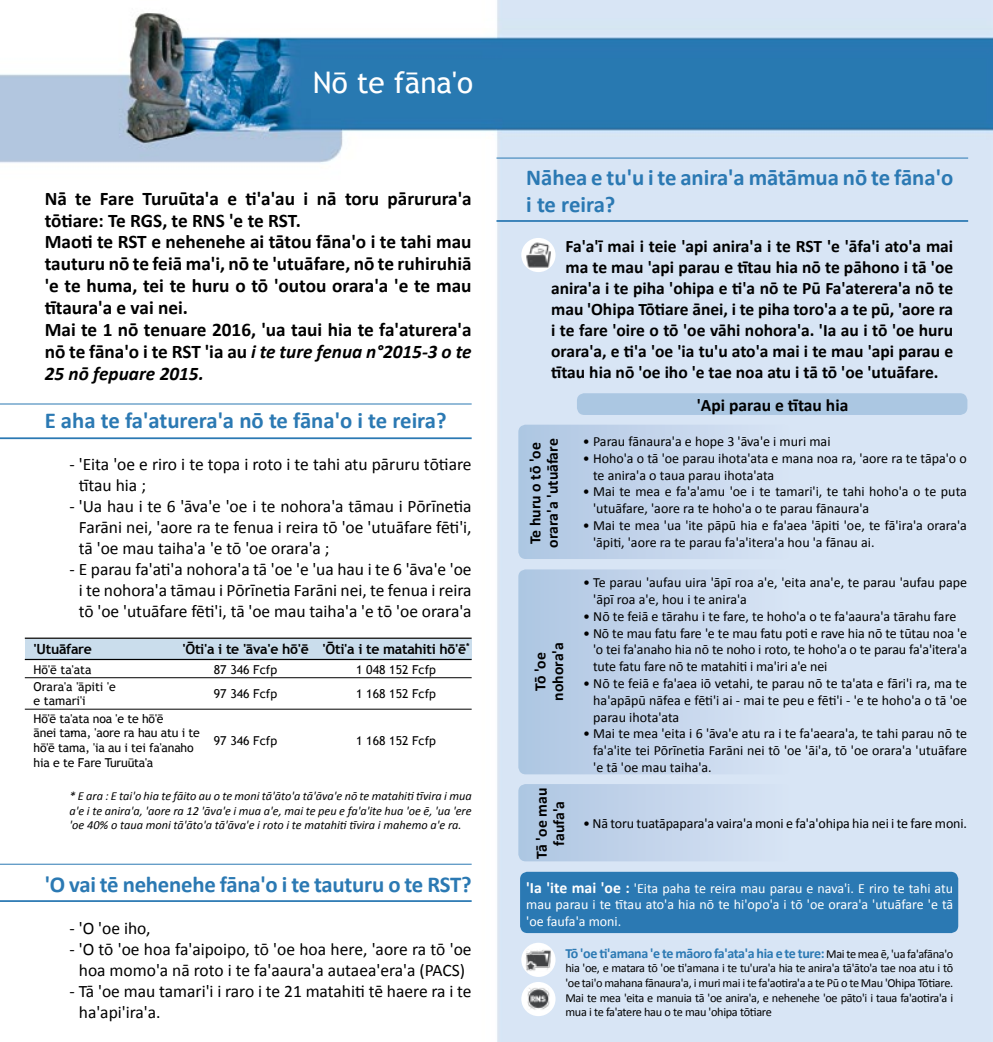
<style>
.page{position:relative;width:993px;height:1042px;background:#fff}
.page>*{position:absolute;margin:0;border:0;box-sizing:border-box;transform-origin:0 0}
.t1{font:29.75px "Trebuchet MS";color:#fff}
.t2{font:700 22.75px/27.3px "Calibri";letter-spacing:-.01em;color:#2b79b3}
.t3{font:700 19.25px/21.9px "Calibri";color:#000}
.t4{font:17.5px/21px "Calibri";color:#000}
.t5{font:700 17.5px "Calibri";color:#000}
.t6{font:700 15.75px/17.5px "Calibri";color:#000;text-align:center}
.t7{font:14px/16.8px "Calibri";color:#000}
.t8{font:14px/16.8px "Calibri";color:#fff;text-align:justify}
.t9{font:700 14px "Calibri";letter-spacing:-.025em;color:#2b79b3}
.t10{font:700 14px "Trebuchet MS";letter-spacing:-.02em;color:#000}
.t11{font:12.25px/14.7px "Calibri";letter-spacing:-.025em;color:#000;text-align:justify}
.t12{font:italic 12.25px/14.7px "Calibri";color:#000;text-align:justify}
.t13{font:12.25px/14.7px "Trebuchet MS";color:#000}
.s1{font-style:italic}
.s2{font-weight:700;font-size:15.75px}
.s3{font-weight:400;font-size:12.25px;color:#000}
</style>
<div class="page">
<img style="left:0;top:0;width:992px;height:1042px">
<hr style="left:0;top:437px;width:471px;height:2px;background:#2b79b3">
<hr style="left:0;top:404px;width:471px;height:1px;background:#2b79b3">
<hr style="left:0;top:900px;width:471px;height:2px;background:#2b79b3">
<hr style="left:0;top:864px;width:471px;height:1px;background:#2b79b3">
<hr style="left:496px;top:220px;width:471px;height:2px;background:#2b79b3">
<hr style="left:496px;top:158px;width:471px;height:1px;background:#2b79b3">
<div style="left:520px;top:872px;width:437px;height:61px;background:#2b79b3;border-radius:7px"></div>
<div style="left:576px;top:393px;width:391px;height:22px;background:#abc7e2;border-radius:7px"></div>
<div style="left:518px;top:425px;width:272px;height:134px;background:linear-gradient(to right,#aec6e2,#d8e4f4);border-radius:7px"></div>
<div style="left:518px;top:569px;width:272px;height:205px;background:linear-gradient(to right,#aec6e2,#d8e4f4);border-radius:7px"></div>
<div style="left:518px;top:784px;width:272px;height:77px;background:linear-gradient(to right,#aec6e2,#d8e4f4);border-radius:7px"></div>
<div style="left:25px;top:638px;width:446px;height:21px;background:#caddec"></div>
<hr style="left:25px;top:637px;width:446px;height:2px;background:#000">
<hr style="left:25px;top:659px;width:446px;height:1px;background:#000">
<hr style="left:25px;top:677px;width:446px;height:1px;background:#000">
<hr style="left:25px;top:709px;width:446px;height:1px;background:#000">
<div style="left:521px;top:238px;width:34px;height:34px;background:#fff;border-radius:50%"></div>
<img style="left:525px;top:242px;width:26px;height:26px">
<div style="left:521px;top:943px;width:34px;height:34px;background:#fff;border-radius:50%"></div>
<img style="left:525px;top:946px;width:26px;height:27px">
<div style="left:521px;top:982px;width:34px;height:34px;background:#fff;border-radius:50%"></div>
<img style="left:525px;top:986px;width:26px;height:26px">
<h1 class="t1" style="left:313px;top:65px;width:162px">Nō te fāna'o</h1>
<p class="t3" style="left:45px;top:187px;width:428px">Nā te Fare Turuūta'a e ti'a'au i nā toru pārurura'a tōtiare: Te RGS, te RNS 'e te RST.<br>Maoti te RST e nehenehe ai tātou fāna'o i te tahi mau tauturu nō te feiā ma'i, nō te 'utuāfare, nō te ruhiruhiā 'e te huma, tei te huru o tō 'outou orara'a 'e te mau tītaura'a e vai nei.<br>Mai te 1 nō tenuare 2016, 'ua taui hia te fa'aturera'a nō te fāna'o i te RST 'ia au <span class="s1">i te ture fenua n°2015-3 o te 25 nō fepuare 2015.</span></p>
<h2 class="t2" style="left:45px;top:407px;width:403px">E aha te fa'aturera'a nō te fāna'o i te reira?</h2>
<p class="t4" style="left:79px;top:454px;width:394px;text-indent:-9px">- 'Eita 'oe e riro i te topa i roto i te tahi atu pāruru tōtiare tītau hia ;</p>
<p class="t4" style="left:79px;top:496px;width:394px;text-align:justify;text-indent:-9px">- 'Ua hau i te 6 'āva'e 'oe i te nohora'a tāmau i Pōrīnetia Farāni nei, 'aore ra te fenua i reira tō 'oe 'utuāfare fēti'i, tā 'oe mau taiha'a 'e tō 'oe orara'a ;</p>
<p class="t4" style="left:69px;top:559px;width:403px;text-align:center">- E parau fa'ati'a nohora'a tā 'oe 'e 'ua hau i te 6 'āva'e 'oe i te nohora'a tāmau i Pōrīnetia Farāni nei, te fenua i reira tō 'oe 'utuāfare fēti'i, tā 'oe mau taiha'a 'e tō 'oe orara'a</p>
<p class="t10" style="left:34px;top:640px;width:60px">'Utuāfare</p>
<p class="t10" style="left:182px;top:640px;width:288px">'Ōti'a i te 'āva'e hō'ē 'Ōti'a i te matahiti hō'ē<sup>*</sup></p>
<p class="t13" style="left:34px;top:662px;width:59px">Hō'ē ta'ata</p>
<p class="t13" style="left:214px;top:662px;width:65px">87 346 Fcfp</p>
<p class="t13" style="left:356px;top:662px;width:81px">1 048 152 Fcfp</p>
<p class="t13" style="left:34px;top:679px;width:84px">Orara'a 'āpiti 'e e tamari'i</p>
<p class="t13" style="left:214px;top:687px;width:65px">97 346 Fcfp</p>
<p class="t13" style="left:356px;top:687px;width:81px">1 168 152 Fcfp</p>
<p class="t13" style="left:34px;top:711px;width:168px">Hō'ē ta'ata noa 'e te hō'ē<br>ānei tama, 'aore ra hau atu i te hō'ē tama, 'ia au i tei fa'anaho</p>
<p class="t4" style="left:69px;top:727px;width:7px">`</p>
<p class="t13" style="left:214px;top:733px;width:65px">97 346 Fcfp</p>
<p class="t13" style="left:356px;top:733px;width:81px">1 168 152 Fcfp</p>
<p class="t13" style="left:34px;top:755px;width:121px">hia e te Fare Turuūta'a</p>
<p class="t12" style="left:69px;top:788px;width:403px">* E ara : E tai'o hia te fāito au o te moni tā'āto'a tā'āva'e nō te matahiti tīvira i mua a'e i te anira'a, 'aore ra 12 'āva'e i mua a'e, mai te peu e fa'a'ite hua 'oe ē, 'ua 'ere 'oe 40% o taua moni tā'āto'a tā'āva'e i roto i te matahiti tīvira i mahemo a'e ra.</p>
<h2 class="t2" style="left:45px;top:871px;width:428px">'O vai tē nehenehe fāna'o i te tauturu o te RST?</h2>
<p class="t4" style="left:69px;top:918px;width:82px">- 'O 'oe iho,</p>
<p class="t4" style="left:69px;top:939px;width:403px;text-align:center">- 'O tō 'oe hoa fa'aipoipo, tō 'oe hoa here, 'aore ra tō 'oe hoa momo'a nā roto i te fa'aaura'a autaea'era'a (PACS)</p>
<p class="t4" style="left:79px;top:981px;width:394px;text-indent:-9px">- Tā 'oe mau tamari'i i raro i te 21 matahiti tē haere ra i te ha'api'ira'a.</p>
<h2 class="t2" style="left:526px;top:163px;width:428px">Nāhea e tu'u i te anira'a mātāmua nō te fāna'o i te reira?</h2>
<p class="t5" style="left:565px;top:235px;width:389px">Fa'a'ī mai i teie 'api anira'a i te RST 'e 'āfa'i ato'a mai</p>
<p class="t5" style="left:565px;top:256px;width:389px">ma te mau 'api parau e tītau hia nō te pāhono i tā 'oe</p>
<p class="t5" style="left:551px;top:277px;width:403px">anira'a i te piha 'ohipa e ti'a nō te Pū Fa'aterera'a nō te</p>
<p class="t5" style="left:551px;top:298px;width:403px">mau 'Ohipa Tōtiare ānei, i te piha toro'a a te pū, 'aore ra</p>
<p class="t5" style="left:551px;top:319px;width:403px">i te fare 'oire o tō 'oe vāhi nohora'a. 'Ia au i tō 'oe huru</p>
<p class="t5" style="left:551px;top:340px;width:403px">orara'a, e ti'a 'oe 'ia tu'u ato'a mai i te mau 'api parau e</p>
<p class="t5" style="left:551px;top:361px;width:389px">tītau hia nō 'oe iho 'e tae noa atu i tā tō 'oe 'utuāfare.</p>
<p class="t6" style="left:526px;top:547px;width:111px;text-align:left;rotate:-90deg">Te huru o tō 'oe orara'a 'utuāfare</p>
<p class="t6" style="left:531px;top:700px;width:60px;rotate:-90deg">Tō 'oe nohora'a</p>
<p class="t6" style="left:532px;top:858px;width:72px;rotate:-90deg">Tā 'oe mau faufa'a</p>
<p class="t5" style="left:696px;top:394px;width:153px">'Api parau e tītau hia</p>
<p class="t7" style="left:582px;top:433px;width:249px">• Parau fānaura'a e hope 3 'āva'e i muri mai</p>
<p class="t7" style="left:593px;top:450px;width:375px;text-indent:-10px">• Hoho'a o tā 'oe parau ihota'ata e mana noa ra, 'aore ra te tāpa'o o te anira'a o taua parau ihota'ata</p>
<p class="t7" style="left:593px;top:483px;width:375px;text-indent:-10px">• Mai te mea e fa'a'amu 'oe i te tamari'i, te tahi hoho'a o te puta 'utuāfare, 'aore ra te hoho'a o te parau fānaura'a</p>
<p class="t7" style="left:593px;top:517px;width:375px;text-indent:-10px">• Mai te mea 'ua 'ite pāpū hia e fa'aea 'āpiti 'oe, te fā'ira'a orara'a 'āpiti, 'aore ra te parau fa'a'itera'a hou 'a fānau ai.</p>
<p class="t7" style="left:593px;top:574px;width:375px;text-indent:-10px">• Te parau 'aufau uira 'āpī roa a'e, 'eita ana'e, te parau 'aufau pape 'āpī roa a'e, hou i te anira'a</p>
<p class="t7" style="left:583px;top:608px;width:374px">• Nō te feiā e tārahu i te fare, te hoho'a o te fa'aaura'a tārahu fare</p>
<p class="t7" style="left:592px;top:624px;width:375px;text-align:justify;text-indent:-10px">• Nō te mau fatu fare 'e te mau fatu poti e rave hia nō te tūtau noa 'e 'o tei fa'anaho hia nō te noho i roto, te hoho'a o te parau fa'a'itera'a tute fatu fare nō te matahiti i ma'iri a'e nei</p>
<p class="t7" style="left:593px;top:675px;width:375px;text-align:justify;text-indent:-10px">• Nō te feiā e fa'aea iō vetahi, te parau nō te ta'ata e fāri'i ra, ma te ha'apāpū nāfea e fēti'i ai - mai te peu e fēti'i - 'e te hoho'a o tā 'oe parau ihota'ata</p>
<p class="t7" style="left:593px;top:725px;width:375px;text-align:justify;text-indent:-10px">• Mai te mea 'eita i 6 'āva'e atu ra i te fa'aeara'a, te tahi parau nō te fa'a'ite tei Pōrīnetia Farāni nei tō 'oe 'āi'a, tō 'oe orara'a 'utuāfare 'e tā 'oe mau taiha'a.</p>
<p class="t7" style="left:583px;top:815px;width:385px">• Nā toru tuatāpapara'a vaira'a moni e fa'a'ohipa hia nei i te fare moni.</p>
<p class="t8" style="left:526px;top:879px;width:428px"><span class="s2">'Ia 'ite mai 'oe :</span> 'Eita paha te reira mau parau e nava'i. E riro te tahi atu mau parau i te tītau ato'a hia nō te hi'opo'a i tō 'oe orara'a 'utuāfare 'e tā 'oe faufa'a moni.</p>
<p class="t9" style="left:565px;top:944px;width:389px">Tō 'oe ti'amana 'e te māoro fa'ata'a hia e te ture: <span class="s3">Mai te mea ē, 'ua fa'afāna'o</span></p>
<p class="t11" style="left:565px;top:961px;width:389px">hia 'oe, e matara tō 'oe ti'amana i te tu'ura'a hia te anira'a tā'āto'a tae noa atu i tō 'oe tai'o mahana fānaura'a, i muri mai i te fa'aotira'a a te Pū o te Mau 'Ohipa Tōtiare.<br>Mai te mea 'eita e manuia tā 'oe anira'a, e nehenehe 'oe pāto'i i taua fa'aotira'a i mua i te fa'atere hau o te mau 'ohipa tōtiare</p>
</div>
